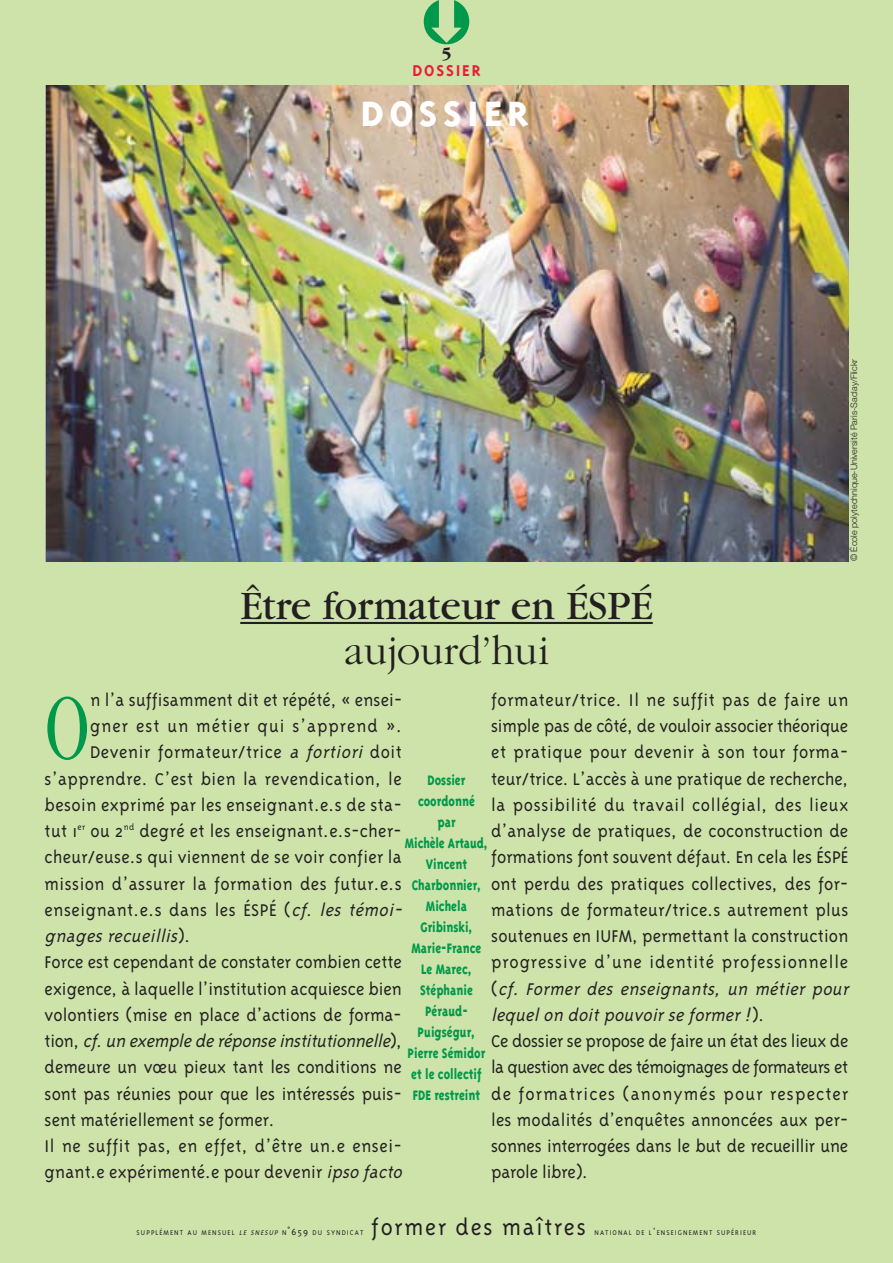
<style>
.page{position:relative;width:893px;height:1263px;background:#cde3aa}
.page>*{position:absolute;margin:0;border:0;box-sizing:border-box;transform-origin:0 0}
.t1{font:300 condensed 96.45px "Garamond";color:#00984a;scale:.93 1}
.t2{font:42px/45px "Garamond";color:#231f20;text-align:center}
.t3{font:800 40.5px "Triplex";letter-spacing:.135em;color:#fff}
.t4{font:300 25.5px "Triplex";letter-spacing:.07em;color:#231f20}
.t5{font:300 19.5px/26.2px "Triplex";letter-spacing:.01em;color:#231f20}
.t6{font:300 19.5px "Triplex";letter-spacing:.03em;color:#231f20}
.t7{font:italic 300 19.5px "Triplex";color:#231f20}
.t8{font:300 19.5px "Triplex";letter-spacing:.05em;color:#231f20}
.t9{font:700 18px/16.2px "Triplex";letter-spacing:.1em;color:#ed1a3a;text-align:center}
.t10{font:800 15.75px/21px "Triplex";color:#00984a;text-align:center;scale:.8 1}
.t11{font:300 9px "Helvetica Neue";color:#231f20}
.t12{font:300 7.8px "Triplex";letter-spacing:.135em;color:#231f20}
.s1{font-family:"Garamond";color:#231f20}
.s2{font-weight:300}
.s3{font-style:italic}
.s4{font-style:normal}
.s5{font-size:10.5px}
</style>
<div class="page">
<img style="left:47px;top:85px;width:801px;height:476px">
<hr style="left:240px;top:622px;width:413px;height:2px;background:#231f20">
<p class="t9" style="left:412px;top:47px;width:70px"><span class="s1">5<br></span>DOSSIER</p>
<p class="t3" style="left:361px;top:98px;width:169px">DOSSIER</p>
<p class="t2" style="left:240px;top:586px;width:414px">Être formateur en ÉSPÉ <span class="s2">aujourd’hui</span></p>
<p class="t11" style="left:849px;top:561px;width:204px;rotate:-90deg">© École polytechnique-Université Paris-Saclay/Flickr</p>
<p class="t1" style="left:45px;top:689px;width:50px">O</p>
<p class="t5" style="left:90px;top:689px;width:313px">n l’a suffisamment dit et répété, « ensei-</p>
<p class="t5" style="left:491px;top:689px;width:362px">formateur/trice. Il ne suffit pas de faire un simple pas de côté, de vouloir associer théorique et pratique pour devenir à son tour forma&shy;teur/trice. L’accès à une pratique de recherche, la possibilité du travail collégial, des lieux d’analyse de pratiques, de coconstruction de formations font souvent défaut. En cela les ÉSPÉ ont perdu des pratiques collectives, des for&shy;mations de formateur/trice.s autrement plus soutenues en IUFM, permettant la construction progressive d’une identité professionnelle ( <span class="s3">cf. Former des enseignants, un métier pour lequelon doitpouvoirse former!</span>) .<br>Ce dossier se propose de faire un état des lieux de la question avec des témoignages de formateurs et de formatrices (anonymés pour respecter les modalités d’enquêtes annoncées aux per&shy;sonnes interrogées dans le but de recueillir une parole libre).</p>
<p class="t8" style="left:90px;top:719px;width:313px">gner est un métier qui s’apprend ».</p>
<p class="t6" style="left:90px;top:745px;width:313px">Devenir formateur/trice <span class="s3">a fortiori</span> doit</p>
<p class="t5" style="left:45px;top:767px;width:359px">s’apprendre. C’est bien la revendication, le</p>
<p class="t5" style="left:45px;top:794px;width:359px">besoin exprimé par les enseignant.e.s de sta-</p>
<p class="t5" style="left:45px;top:820px;width:359px">tut 1<sup>er</sup> ou 2<sup>nd</sup> degré et les enseignant.e.s-cher-</p>
<p class="t5" style="left:45px;top:846px;width:359px">cheur/euse.s qui viennent de se voir confier la</p>
<p class="t5" style="left:45px;top:872px;width:359px">mission d’assurer la formation des futur.e.s</p>
<p class="t5" style="left:45px;top:899px;width:362px">enseignant.e.s dans les ÉSPÉ (<span class="s3">cf. les témoi-</span></p>
<p class="t7" style="left:45px;top:929px;width:147px">gnages recueillis<span class="s4">) .</span></p>
<p class="t5" style="left:45px;top:951px;width:359px">Force est cependant de constater combien cette</p>
<p class="t5" style="left:45px;top:977px;width:359px">exigence, à laquelle l’institution acquiesce bien</p>
<p class="t5" style="left:45px;top:1004px;width:359px">volontiers (mise en place d’actions de forma-</p>
<p class="t7" style="left:45px;top:1034px;width:359px"><span class="s4">t i o n ,</span> cf. un exemple de réponse institutionnelle<span class="s4">) ,</span></p>
<p class="t5" style="left:45px;top:1056px;width:359px">demeure un vœu pieux tant les conditions ne</p>
<p class="t5" style="left:45px;top:1082px;width:359px">sont pas réunies pour que les intéressés puis-</p>
<p class="t5" style="left:45px;top:1109px;width:231px">sent matériellement se former.</p>
<p class="t6" style="left:45px;top:1139px;width:359px">Il ne suffit pas, en effet, d’être un.e ensei-</p>
<p class="t5" style="left:45px;top:1161px;width:362px">gnant.e expérimenté.e pour devenir <span class="s3">ipso facto</span></p>
<p class="t10" style="left:405px;top:771px;width:105px">Dossier coordonné<br>par<br>Michèle Artaud,<br>Vincent<br>Charbonnier,<br>Michela<br>Gribinski,<br>Marie-France<br>Le Marec,<br>Stéphanie<br>Péraud-<br>Puigségur,<br>Pierre Sémidor et le collectif<br>FDE restreint</p>
<p class="t12" style="left:137px;top:1230px;width:228px">SUPPLÉMENT AU MENSUEL <span class="s3">LE SNESUP</span> N<span class="s5">˚659</span> DU SYNDICAT</p>
<p class="t4" style="left:371px;top:1218px;width:216px">former des maîtres</p>
<p class="t12" style="left:594px;top:1230px;width:163px">NATIONAL DE L<span class="s5">’</span>ENSEIGNEMENT SUPÉRIEUR</p>
</div>
